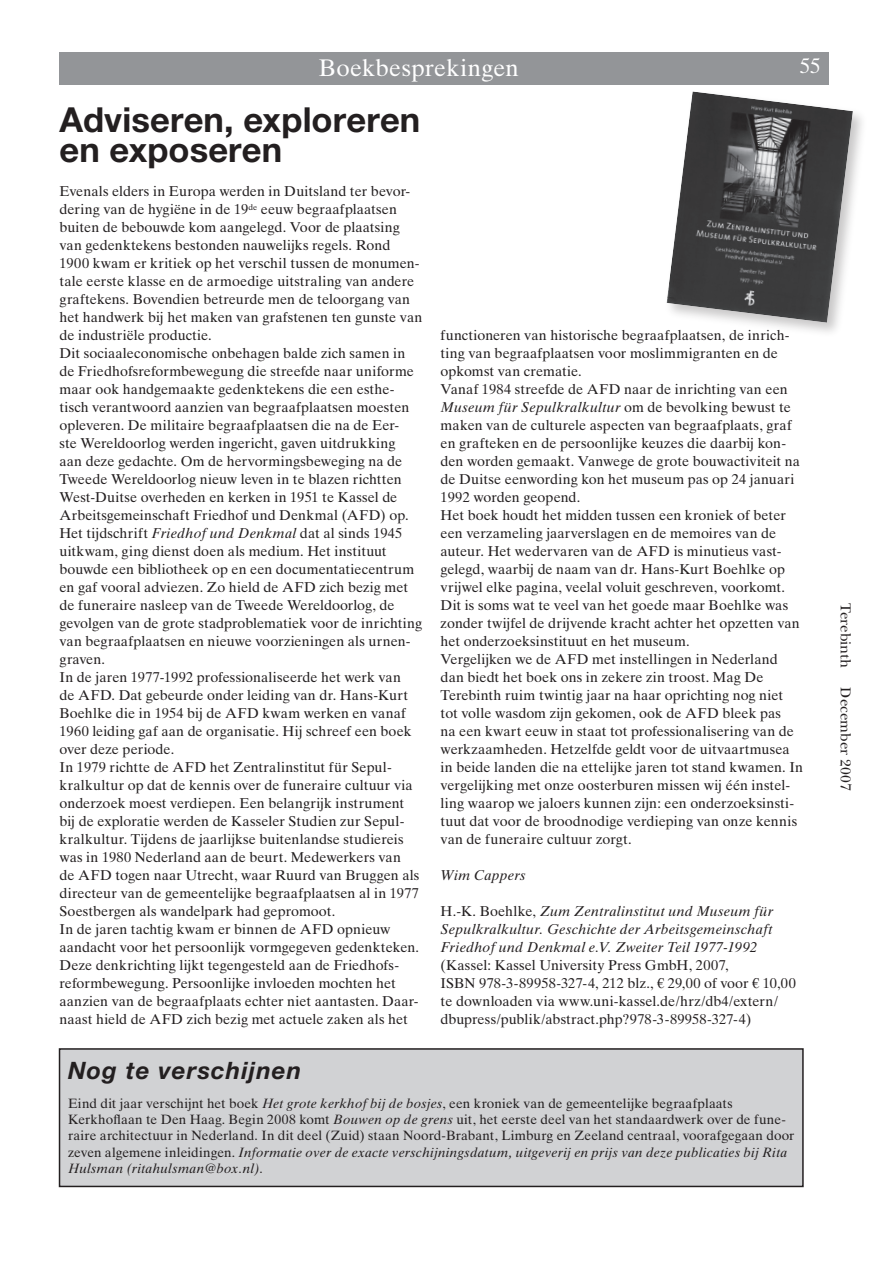
<style>
.page{position:relative;width:893px;height:1263px;background:#fff}
.page>*{position:absolute;margin:0;border:0;box-sizing:border-box;transform-origin:0 0}
.t1{font:700 34.5px/30px "Helvetica Neue";letter-spacing:.005em;color:#231f20}
.t2{font:24px "Times Ten LT";letter-spacing:.01em;color:#fff}
.t3{font:italic 700 24px "Helvetica Neue";letter-spacing:.05em;color:#231f20}
.t4{font:21px "Times Ten LT";color:#fff}
.t5{font:15px "New Baskerville";color:#231f20}
.t6{font:14.25px/18px "Times Ten LT";color:#231f20}
.t7{font:italic 14.25px/18px "Times Ten LT";letter-spacing:.02em;color:#231f20;text-align:justify}
.t8{font:13.5px/16.2px "Times Ten LT";letter-spacing:.005em;color:#231f20}
.s1{font-style:italic}
.s2{font-style:normal}
</style>
<div class="page">
<div style="left:60px;top:52px;width:769px;height:33px;background:#939598"></div>
<div style="left:662px;top:87px;width:208px;height:252px;background:#231f20;opacity:.25"></div>
<img style="left:666px;top:91px;width:187px;height:232px">
<div style="left:60px;top:1049px;width:743px;height:137px;background:#d1d2d4"></div>
<div style="left:59px;top:1048px;width:745px;height:139px;border:2px solid #231f20"></div>
<h2 class="t2" style="left:319px;top:54px;width:202px">Boekbesprekingen</h2>
<h3 class="t4" style="left:800px;top:53px;width:22px">55</h3>
<h1 class="t1" style="left:60px;top:104px;width:362px">Adviseren, exploreren en exposeren</h1>
<p class="t6" style="left:60px;top:182px;width:364px">Evenals elders in Europa werden in Duitsland ter bevor&shy;dering van de hygiëne in de 19<sup>de</sup> eeuw begraafplaatsen buiten de bebouwde kom aangelegd. Voor de plaatsing van gedenktekens bestonden nauwelijks regels. Rond 1900 kwam er kritiek op het verschil tussen de monumen&shy;tale eerste klasse en de armoedige uitstraling van andere graftekens. Bovendien betreurde men de teloorgang van het handwerk bij het maken van grafstenen ten gunste van de industriële productie.<br>Dit sociaaleconomische onbehagen balde zich samen in de Friedhofsreformbewegung die streefde naar uniforme maar ook handgemaakte gedenktekens die een esthe&shy;tisch verantwoord aanzien van begraafplaatsen moesten opleveren. De militaire begraafplaatsen die na de Eer-<br>ste Wereldoorlog werden ingericht, gaven uitdrukking<br>aan deze gedachte. Om de hervormingsbeweging na de Tweede Wereldoorlog nieuw leven in te blazen richtten West-Duitse overheden en kerken in 1951 te Kassel de Arbeitsgemeinschaft Friedhof und Denkmal (AFD) op.<br>Het tijdschrift <span class="s1">Friedhof und Denkmal</span> dat al sinds 1945 uitkwam, ging dienst doen als medium. Het instituut bouwde een bibliotheek op en een documentatiecentrum en gaf vooral adviezen. Zo hield de AFD zich bezig met de funeraire nasleep van de Tweede Wereldoorlog, de gevolgen van de grote stadproblematiek voor de inrichting van begraafplaatsen en nieuwe voorzieningen als urnen&shy;graven.<br>In de jaren 1977-1992 professionaliseerde het werk van<br>de AFD. Dat gebeurde onder leiding van dr. Hans-Kurt Boehlke die in 1954 bij de AFD kwam werken en vanaf 1960 leiding gaf aan de organisatie. Hij schreef een boek over deze periode.<br>In 1979 richtte de AFD het Zentralinstitut für Sepul&shy;kralkultur op dat de kennis over de funeraire cultuur via onderzoek moest verdiepen. Een belangrijk instrument bij de exploratie werden de Kasseler Studien zur Sepul&shy;kralkultur. Tijdens de jaarlijkse buitenlandse studiereis was in 1980 Nederland aan de beurt. Medewerkers van<br>de AFD togen naar Utrecht, waar Ruurd van Bruggen als directeur van de gemeentelijke begraafplaatsen al in 1977<br>Soestbergen als wandelpark had gepromoot.<br>In de jaren tachtig kwam er binnen de AFD opnieuw aandacht voor het persoonlijk vormgegeven gedenkteken.<br>Deze denkrichting lijkt tegengesteld aan de Friedhofs&shy;reformbewegung. Persoonlijke invloeden mochten het aanzien van de begraafplaats echter niet aantasten. Daar&shy;naast hield de AFD zich bezig met actuele zaken als het</p>
<p class="t6" style="left:441px;top:326px;width:364px">functioneren van historische begraafplaatsen, de inrich&shy;ting van begraafplaatsen voor moslimmigranten en de opkomst van crematie.<br>Vanaf 1984 streefde de AFD naar de inrichting van een <span class="s1">Museum für Sepulkralkultur</span> om de bevolking bewust te maken van de culturele aspecten van begraafplaats, graf en grafteken en de persoonlijke keuzes die daarbij kon&shy;den worden gemaakt. Vanwege de grote bouwactiviteit na de Duitse eenwording kon het museum pas op 24 januari 1992 worden geopend.<br>Het boek houdt het midden tussen een kroniek of beter een verzameling jaarverslagen en de memoires van de auteur. Het wedervaren van de AFD is minutieus vast&shy;gelegd, waarbij de naam van dr. Hans-Kurt Boehlke op vrijwel elke pagina, veelal voluit geschreven, voorkomt.<br>Dit is soms wat te veel van het goede maar Boehlke was zonder twijfel de drijvende kracht achter het opzetten van het onderzoeksinstituut en het museum.<br>Vergelijken we de AFD met instellingen in Nederland dan biedt het boek ons in zekere zin troost. Mag De Terebinth ruim twintig jaar na haar oprichting nog niet tot volle wasdom zijn gekomen, ook de AFD bleek pas<br>na een kwart eeuw in staat tot professionalisering van de werkzaamheden. Hetzelfde geldt voor de uitvaartmusea in beide landen die na ettelijke jaren tot stand kwamen. In vergelijking met onze oosterburen missen wij één instel&shy;ling waarop we jaloers kunnen zijn: een onderzoeksinsti&shy;tuut dat voor de broodnodige verdieping van onze kennis van de funeraire cultuur zorgt.</p>
<p class="t7" style="left:441px;top:866px;width:87px">Wim Cappers</p>
<p class="t7" style="left:441px;top:902px;width:334px"><span class="s2">H.-K. Boehlke,</span> Zum Zentralinstitut und Museum für Sepulkralkultur. Geschichte der Arbeitsgemeinschaft Friedhof und Denkmal e.V. Zweiter Teil 1977-1992</p>
<p class="t6" style="left:441px;top:956px;width:357px">(Kassel: Kassel University Press GmbH, 2007,<br>ISBN 978-3-89958-327-4, 212 blz., € 29,00 of voor € 10,00 te downloaden via www.uni-kassel.de/hrz/db4/extern/ dbupress/publik/abstract.php?978-3-89958-327-4)</p>
<h2 class="t3" style="left:68px;top:1055px;width:235px">Nog te verschijnen</h2>
<p class="t8" style="left:68px;top:1095px;width:728px">Eind dit jaar verschijnt het boek <span class="s1">Het grote kerkhof bij de bosjes</span>, een kroniek van de gemeentelijke begraafplaats Kerkhoflaan te Den Haag. Begin 2008 komt <span class="s1">Bouwen op de grens</span> uit, het eerste deel van het standaardwerk over de fune&shy;raire architectuur in Nederland. In dit deel (Zuid) staan Noord-Brabant, Limburg en Zeeland centraal, voorafgegaan door zeven algemene inleidingen. <span class="s1">Informatie over de exacte verschijningsdatum, uitgeverij en prijs van deze publicaties bij Rita Hulsman (ritahulsman@box.nl).</span></p>
<p class="t5" style="left:854px;top:603px;width:66px;rotate:90deg">Terebinth</p>
<p class="t5" style="left:854px;top:687px;width:104px;rotate:90deg">December 2007</p>
</div>
